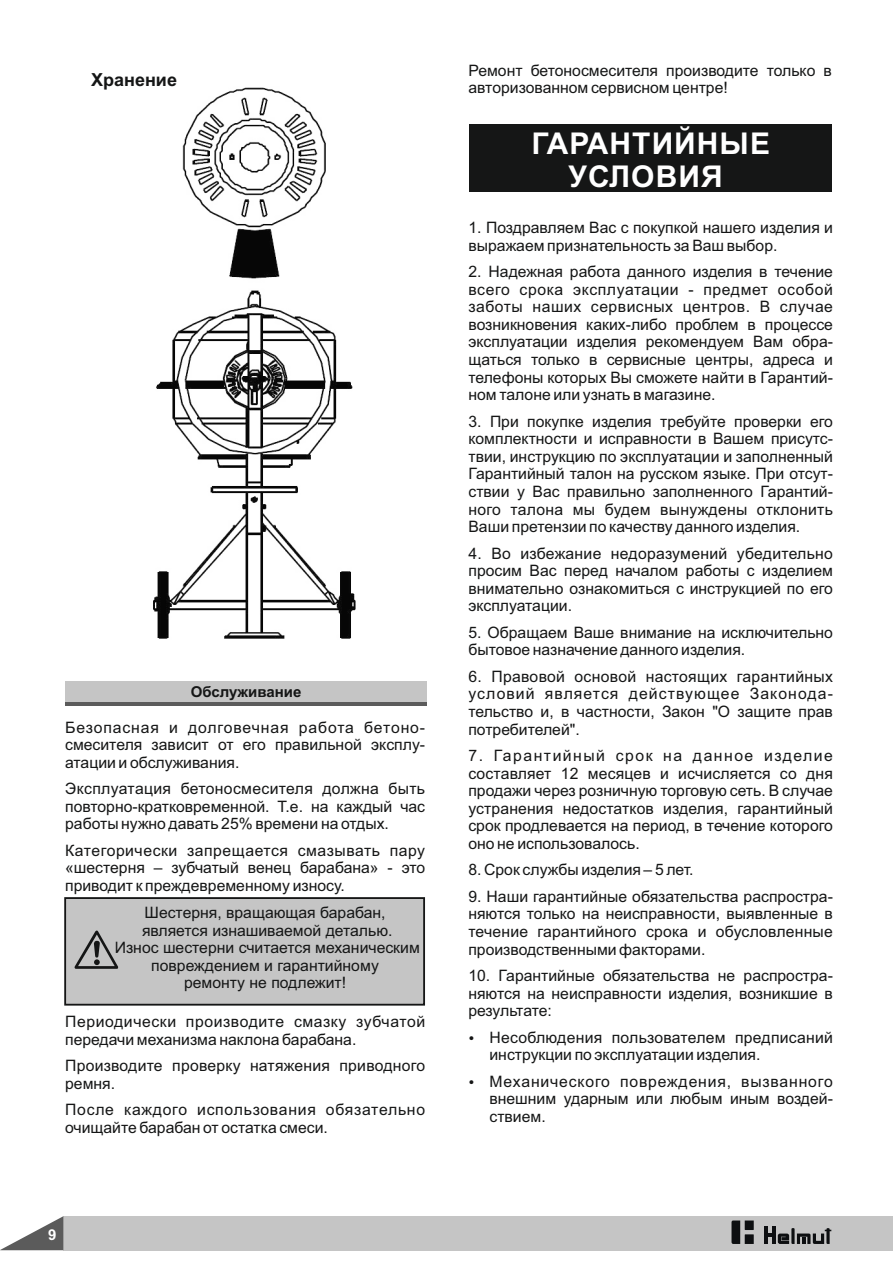
<style>
.page{position:relative;width:893px;height:1263px;background:#fff}
.page>*{position:absolute;margin:0;border:0;box-sizing:border-box;transform-origin:0 0}
.t1{font:700 30px/33.5px "Arial";letter-spacing:.035em;color:#fff;text-align:center}
.t2{font:700 18px "Arial";color:#151616}
.t3{font:15.75px/17.5px "Arial";color:#151616;text-align:justify}
.t4{font:15.75px/17.5px "Arial";letter-spacing:.025em;color:#151616}
.t5{font:700 15px "Arial";color:#151616}
.t6{font:700 15px "Arial";color:#fff}
</style>
<div class="page">
<div style="left:63px;top:1216px;width:830px;height:34px;background:#c5c5c5"></div>
<svg style="left:0;top:1216px;width:63px;height:34px"></svg>
<svg style="left:731px;top:1220px;width:23px;height:24px"></svg>
<hr style="left:764px;top:1226px;width:3px;height:18px;background:#0d0f11">
<hr style="left:772px;top:1226px;width:3px;height:18px;background:#0d0f11">
<svg style="left:767px;top:1233px;width:5px;height:4px"></svg>
<svg style="left:778px;top:1228px;width:53px;height:16px"></svg>
<img style="left:153px;top:87px;width:203px;height:552px">
<div style="left:65px;top:681px;width:361px;height:21px;background:#c5c5c5"></div>
<hr style="left:65px;top:702px;width:361px;height:3px;background:#5b5b5b">
<div style="left:64px;top:897px;width:361px;height:108px;background:#c5c5c5;border:2px solid #151616"></div>
<svg style="left:74px;top:930px;width:45px;height:39px"></svg>
<div style="left:469px;top:124px;width:362px;height:68px;background:#151616"></div>
<p class="t2" style="left:91px;top:73px;width:87px">Хранение</p>
<p class="t5" style="left:191px;top:686px;width:112px">Обслуживание</p>
<p class="t3" style="left:65px;top:720px;width:361px">Безопасная и долговечная работа бетоно&shy;смесителя зависит от его правильной эксплу&shy;атации и обслуживания.</p>
<p class="t3" style="left:65px;top:781px;width:361px">Эксплуатация бетоносмесителя должна быть повторно-кратковременной. Т.е. на каждый час работы нужно давать 25% времени на отдых.</p>
<p class="t3" style="left:65px;top:843px;width:361px">Категорически запрещается смазывать пару «шестерня – зубчатый венец барабана» - это приводит к преждевременному износу.</p>
<p class="t3" style="left:115px;top:905px;width:307px;text-align:center">Шестерня, вращающая барабан, является изнашиваемой деталью.<br>Износ шестерни считается механическим повреждением и гарантийному<br>ремонту не подлежит!</p>
<p class="t3" style="left:65px;top:1014px;width:361px">Периодически производите смазку зубчатой передачи механизма наклона барабана.</p>
<p class="t3" style="left:65px;top:1058px;width:361px">Производите проверку натяжения приводного ремня.</p>
<p class="t4" style="left:65px;top:1102px;width:361px">После каждого использования обязательно очищайте барабан от остатка смеси.</p>
<p class="t6" style="left:48px;top:1229px;width:10px">9</p>
<p class="t3" style="left:468px;top:63px;width:365px">Ремонт бетоносмесителя производите только в авторизованном сервисном центре!</p>
<h1 class="t1" style="left:532px;top:129px;width:240px">ГАРАНТИЙНЫЕ<br>УСЛОВИЯ</h1>
<p class="t3" style="left:468px;top:220px;width:366px">1. Поздравляем Вас с покупкой нашего изделия и выражаем признательность за Ваш выбор.</p>
<p class="t3" style="left:468px;top:264px;width:366px">2. Надежная работа данного изделия в течение всего срока эксплуатации - предмет особой заботы наших сервисных центров. В случае возникновения каких-либо проблем в процессе эксплуатации изделия рекомендуем Вам обра&shy;щаться только в сервисные центры, адреса и телефоны которых Вы сможете найти в Гарантий&shy;ном талоне или узнать в магазине.</p>
<p class="t3" style="left:468px;top:414px;width:366px">3. При покупке изделия требуйте проверки его комплектности и исправности в Вашем присутс&shy;твии, инструкцию по эксплуатации и заполненный Гарантийный талон на русском языке. При отсут&shy;ствии у Вас правильно заполненного Гарантий&shy;ного талона мы будем вынуждены отклонить Ваши претензии по качеству данного изделия.</p>
<p class="t3" style="left:468px;top:546px;width:366px">4. Во избежание недоразумений убедительно просим Вас перед началом работы с изделием внимательно ознакомиться с инструкцией по его эксплуатации.</p>
<p class="t3" style="left:468px;top:625px;width:366px">5. Обращаем Ваше внимание на исключительно бытовое назначение данного изделия.</p>
<p class="t3" style="left:468px;top:669px;width:366px">6. Правовой основой настоящих гарантийных условий является действующее Законода&shy;тельство и, в частности, Закон "О защите прав потребителей".</p>
<p class="t3" style="left:468px;top:748px;width:366px">7. Гарантийный срок на данное изделие составляет 12 месяцев и исчисляется со дня продажи через розничную торговую сеть. В случае устранения недостатков изделия, гарантийный срок продлевается на период, в течение которого оно не использовалось.</p>
<p class="t3" style="left:468px;top:862px;width:227px">8. Срок службы изделия – 5 лет.</p>
<p class="t3" style="left:468px;top:889px;width:366px">9. Наши гарантийные обязательства распростра&shy;няются только на неисправности, выявленные в течение гарантийного срока и обусловленные производственными факторами.</p>
<p class="t3" style="left:468px;top:968px;width:366px">10. Гарантийные обязательства не распростра&shy;няются на неисправности изделия, возникшие в результате:</p>
<p class="t3" style="left:489px;top:1030px;width:345px">Несоблюдения пользователем предписаний инструкции по эксплуатации изделия.</p>
<p class="t3" style="left:489px;top:1074px;width:345px">Механического повреждения, вызванного внешним ударным или любым иным воздей&shy;ствием.</p>
</div>
